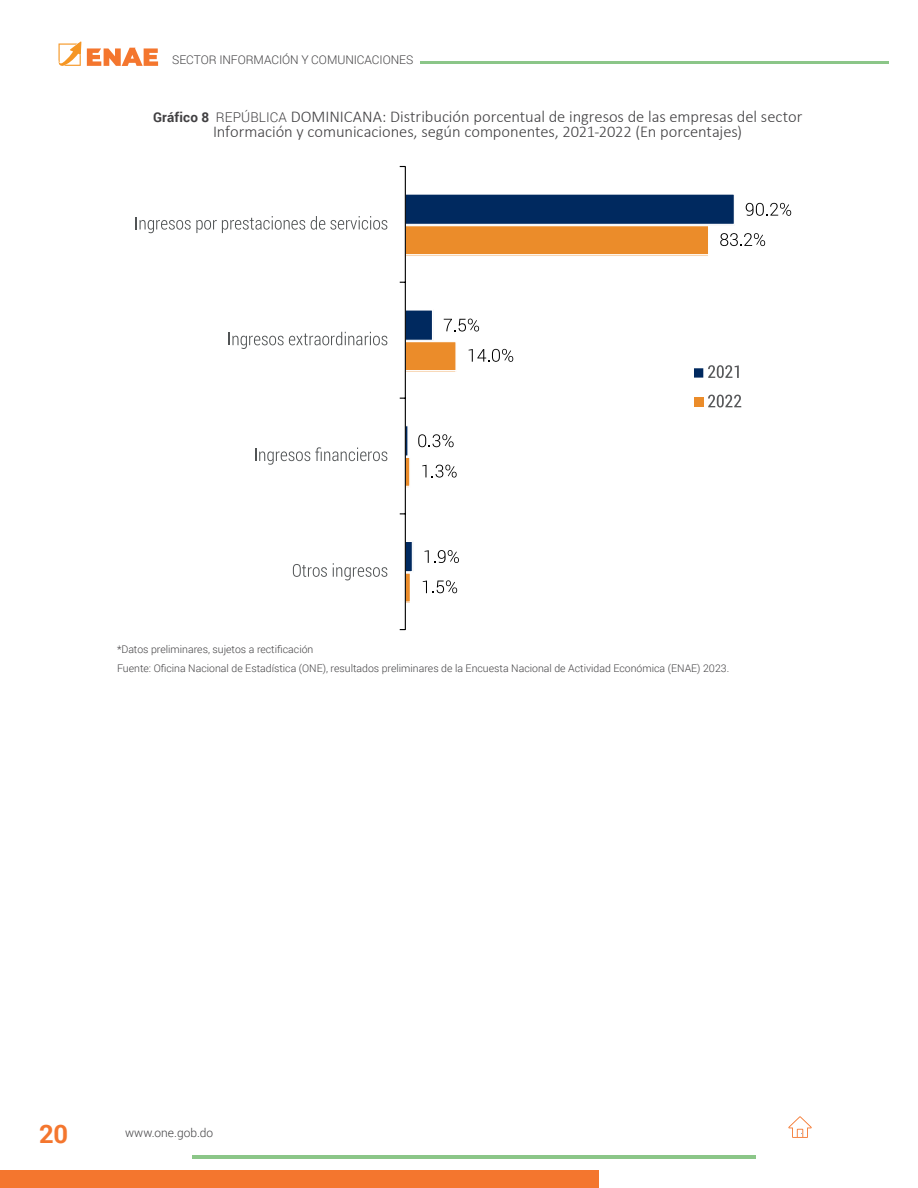
<style>
.page{position:relative;width:918px;height:1188px;background:#fff}
.page>*{position:absolute;margin:0;border:0;box-sizing:border-box;transform-origin:0 0}
.t1{font:700 25.5px "Roboto";color:#f4762e}
.t2{font:300 16.5px/15px "Calibri";letter-spacing:-.005em;color:#414042;text-align:center}
.t3{font:300 12px "Roboto";color:#414042}
.t4{font:300 10.5px/19.5px "Roboto";color:#414042}
.s1{font-family:"Roboto";font-weight:700;font-size:13.5px}
.s2{font-family:"Roboto";font-size:13.5px}
</style>
<div class="page">
<svg style="left:58px;top:41px;width:23px;height:25px"></svg>
<svg style="left:87px;top:48px;width:71px;height:18px"></svg>
<div style="left:0;top:1171px;width:598px;height:17px;background:#f4762e"></div>
<hr style="left:193px;top:1155px;width:563px;height:4px;background:#8bc688">
<svg style="left:788px;top:1116px;width:24px;height:22px"></svg>
<hr style="left:420px;top:61px;width:469px;height:3px;background:#8bc688">
<svg style="left:404px;top:193px;width:331px;height:380px"></svg>
<hr style="left:405px;top:167px;width:1px;height:463px;background:#000">
<svg style="left:423px;top:580px;width:34px;height:13px"></svg>
<svg style="left:422px;top:465px;width:4px;height:12px"></svg>
<svg style="left:432px;top:465px;width:25px;height:13px"></svg>
<svg style="left:469px;top:349px;width:44px;height:13px"></svg>
<svg style="left:720px;top:233px;width:45px;height:13px"></svg>
<svg style="left:425px;top:550px;width:34px;height:13px"></svg>
<svg style="left:418px;top:434px;width:36px;height:13px"></svg>
<svg style="left:444px;top:319px;width:35px;height:13px"></svg>
<svg style="left:746px;top:203px;width:45px;height:13px"></svg>
<svg style="left:293px;top:564px;width:34px;height:13px"></svg>
<svg style="left:333px;top:563px;width:54px;height:17px"></svg>
<svg style="left:255px;top:447px;width:132px;height:18px"></svg>
<svg style="left:229px;top:332px;width:158px;height:17px"></svg>
<svg style="left:136px;top:216px;width:169px;height:17px"></svg>
<svg style="left:311px;top:216px;width:76px;height:14px"></svg>
<svg style="left:693px;top:365px;width:46px;height:14px"></svg>
<div style="left:694px;top:398px;width:9px;height:9px;background:#eb8c2a"></div>
<svg style="left:708px;top:395px;width:33px;height:13px"></svg>
<p class="t3" style="left:172px;top:51px;width:243px">SECTOR INFORMACIÓN Y COMUNICACIONES</p>
<h2 class="t2" style="left:153px;top:109px;width:651px"><span class="s1">Gráfico 8</span> <span class="s2">REPÚBLICA</span> DOMINICANA: Distribución porcentual de ingresos de las empresas del sector<br>Información y comunicaciones, según componentes, 2021-2022 (En porcentajes)</h2>
<p class="t4" style="left:117px;top:639px;width:614px">*Datos preliminares, sujetos a rectificación<br>Fuente: Oficina Nacional de Estadística (ONE), resultados preliminares de la Encuesta Nacional de Actividad Económica (ENAE) 2023.</p>
<h1 class="t1" style="left:39px;top:1116px;width:30px">20</h1>
<p class="t3" style="left:125px;top:1124px;width:90px">www.one.gob.do</p>
</div>
